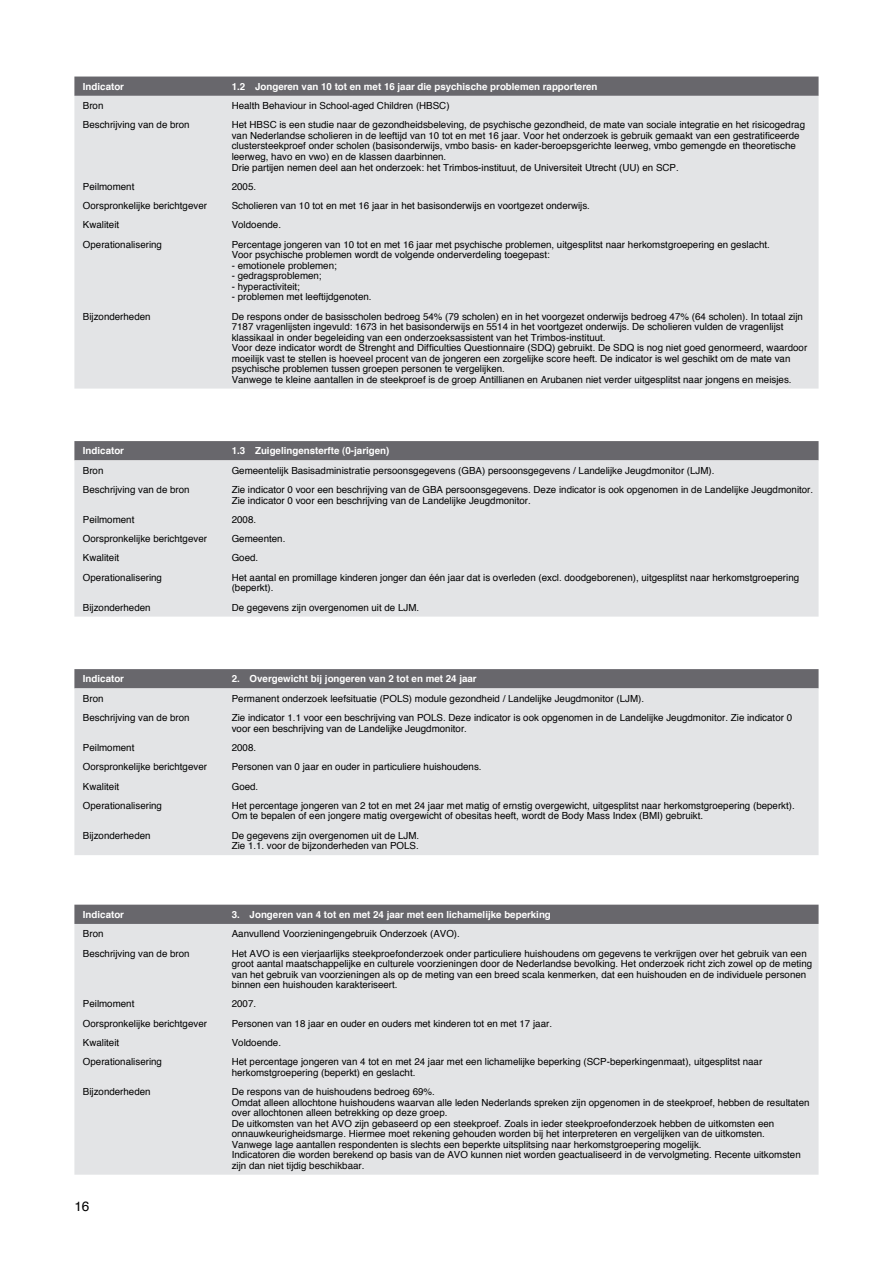
<style>
.page{position:relative;width:893px;height:1263px;background:#fff}
.page>*{position:absolute;margin:0;border:0;box-sizing:border-box;transform-origin:0 0}
.t1{font:13.5px "Helvetica";color:#000}
.t2{font:9.75px/10.5px "Helvetica";color:#000}
.t3{font:700 9.75px "Helvetica";color:#fff}
</style>
<div class="page">
<div style="left:74px;top:77px;width:745px;height:19px;background:#68676c"></div>
<div style="left:74px;top:96px;width:745px;height:293px;background:#e3e4e6"></div>
<div style="left:74px;top:441px;width:745px;height:19px;background:#68676c"></div>
<div style="left:74px;top:460px;width:745px;height:157px;background:#e3e4e6"></div>
<div style="left:74px;top:669px;width:745px;height:19px;background:#68676c"></div>
<div style="left:74px;top:688px;width:745px;height:167px;background:#e3e4e6"></div>
<div style="left:74px;top:905px;width:745px;height:19px;background:#68676c"></div>
<div style="left:74px;top:924px;width:745px;height:251px;background:#e3e4e6"></div>
<p class="t3" style="left:83px;top:79px;width:43px">Indicator</p>
<p class="t3" style="left:232px;top:79px;width:367px">1.2 Jongeren van 10 tot en met 16 jaar die psychische problemen rapporteren</p>
<p class="t2" style="left:83px;top:101px;width:22px">Bron</p>
<p class="t2" style="left:232px;top:101px;width:219px">Health Behaviour in School-aged Children (HBSC)</p>
<p class="t2" style="left:83px;top:120px;width:108px">Beschrijving van de bron</p>
<p class="t2" style="left:232px;top:120px;width:575px">Het HBSC is een studie naar de gezondheidsbeleving, de psychische gezondheid, de mate van sociale integratie en het risicogedrag van Nederlandse scholieren in de leeftijd van 10 tot en met 16 jaar. Voor het onderzoek is gebruik gemaakt van een gestratificeerde clustersteekproef onder scholen (basisonderwijs, vmbo basis- en kader-beroepsgerichte leerweg, vmbo gemengde en theoretische leerweg, havo en vwo) en de klassen daarbinnen.<br>Drie partijen nemen deel aan het onderzoek: het Trimbos-instituut, de Universiteit Utrecht (UU) en SCP.</p>
<p class="t2" style="left:83px;top:181px;width:53px">Peilmoment</p>
<p class="t2" style="left:232px;top:181px;width:26px">2005.</p>
<p class="t2" style="left:83px;top:201px;width:126px">Oorspronkelijke berichtgever</p>
<p class="t2" style="left:232px;top:201px;width:360px">Scholieren van 10 tot en met 16 jaar in het basisonderwijs en voortgezet onderwijs.</p>
<p class="t2" style="left:83px;top:220px;width:38px">Kwaliteit</p>
<p class="t2" style="left:232px;top:220px;width:51px">Voldoende.</p>
<p class="t2" style="left:83px;top:239px;width:81px">Operationalisering</p>
<p class="t2" style="left:232px;top:239px;width:540px">Percentage jongeren van 10 tot en met 16 jaar met psychische problemen, uitgesplitst naar herkomstgroepering en geslacht.<br>Voor psychische problemen wordt de volgende onderverdeling toegepast:</p>
<p class="t2" style="left:232px;top:260px;width:107px">- emotionele problemen;</p>
<p class="t2" style="left:232px;top:271px;width:91px">- gedragsproblemen;</p>
<p class="t2" style="left:232px;top:281px;width:70px">- hyperactiviteit;</p>
<p class="t2" style="left:232px;top:292px;width:141px">- problemen met leeftijdgenoten.</p>
<p class="t2" style="left:83px;top:311px;width:69px">Bijzonderheden</p>
<p class="t2" style="left:232px;top:311px;width:577px">De respons onder de basisscholen bedroeg 54% (79 scholen) en in het voorgezet onderwijs bedroeg 47% (64 scholen). In totaal zijn 7187 vragenlijsten ingevuld: 1673 in het basisonderwijs en 5514 in het voortgezet onderwijs. De scholieren vulden de vragenlijst klassikaal in onder begeleiding van een onderzoeksassistent van het Trimbos-instituut.<br>Voor deze indicator wordt de Strenght and Difficulties Questionnaire (SDQ) gebruikt. De SDQ is nog niet goed genormeerd, waardoor moeilijk vast te stellen is hoeveel procent van de jongeren een zorgelijke score heeft. De indicator is wel geschikt om de mate van psychische problemen tussen groepen personen te vergelijken.<br>Vanwege te kleine aantallen in de steekproef is de groep Antillianen en Arubanen niet verder uitgesplitst naar jongens en meisjes.</p>
<p class="t3" style="left:83px;top:443px;width:43px">Indicator</p>
<p class="t3" style="left:232px;top:443px;width:159px">1.3 Zuigelingensterfte (0-jarigen)</p>
<p class="t2" style="left:83px;top:465px;width:22px">Bron</p>
<p class="t2" style="left:232px;top:465px;width:484px">Gemeentelijk Basisadministratie persoonsgegevens (GBA) persoonsgegevens / Landelijke Jeugdmonitor (LJM).</p>
<p class="t2" style="left:83px;top:485px;width:108px">Beschrijving van de bron</p>
<p class="t2" style="left:232px;top:485px;width:583px">Zie indicator 0 voor een beschrijving van de GBA persoonsgegevens. Deze indicator is ook opgenomen in de Landelijke Jeugdmonitor.<br>Zie indicator 0 voor een beschrijving van de Landelijke Jeugdmonitor.</p>
<p class="t2" style="left:83px;top:514px;width:53px">Peilmoment</p>
<p class="t2" style="left:232px;top:514px;width:26px">2008.</p>
<p class="t2" style="left:83px;top:534px;width:126px">Oorspronkelijke berichtgever</p>
<p class="t2" style="left:232px;top:534px;width:55px">Gemeenten.</p>
<p class="t2" style="left:83px;top:553px;width:38px">Kwaliteit</p>
<p class="t2" style="left:232px;top:553px;width:28px">Goed.</p>
<p class="t2" style="left:83px;top:572px;width:81px">Operationalisering</p>
<p class="t2" style="left:232px;top:572px;width:569px">Het aantal en promillage kinderen jonger dan één jaar dat is overleden (excl. doodgeborenen), uitgesplitst naar herkomstgroepering (beperkt).</p>
<p class="t2" style="left:83px;top:602px;width:69px">Bijzonderheden</p>
<p class="t2" style="left:232px;top:602px;width:189px">De gegevens zijn overgenomen uit de LJM.</p>
<p class="t3" style="left:83px;top:671px;width:43px">Indicator</p>
<p class="t3" style="left:232px;top:671px;width:246px">2. Overgewicht bij jongeren van 2 tot en met 24 jaar</p>
<p class="t2" style="left:83px;top:693px;width:22px">Bron</p>
<p class="t2" style="left:232px;top:693px;width:414px">Permanent onderzoek leefsituatie (POLS) module gezondheid / Landelijke Jeugdmonitor (LJM).</p>
<p class="t2" style="left:83px;top:713px;width:108px">Beschrijving van de bron</p>
<p class="t2" style="left:232px;top:713px;width:562px">Zie indicator 1.1 voor een beschrijving van POLS. Deze indicator is ook opgenomen in de Landelijke Jeugdmonitor. Zie indicator 0 voor een beschrijving van de Landelijke Jeugdmonitor.</p>
<p class="t2" style="left:83px;top:742px;width:53px">Peilmoment</p>
<p class="t2" style="left:232px;top:742px;width:26px">2008.</p>
<p class="t2" style="left:83px;top:762px;width:126px">Oorspronkelijke berichtgever</p>
<p class="t2" style="left:232px;top:762px;width:251px">Personen van 0 jaar en ouder in particuliere huishoudens.</p>
<p class="t2" style="left:83px;top:781px;width:38px">Kwaliteit</p>
<p class="t2" style="left:232px;top:781px;width:28px">Goed.</p>
<p class="t2" style="left:83px;top:800px;width:81px">Operationalisering</p>
<p class="t2" style="left:232px;top:800px;width:565px">Het percentage jongeren van 2 tot en met 24 jaar met matig of ernstig overgewicht, uitgesplitst naar herkomstgroepering (beperkt).<br>Om te bepalen of een jongere matig overgewicht of obesitas heeft, wordt de Body Mass Index (BMI) gebruikt.</p>
<p class="t2" style="left:83px;top:830px;width:69px">Bijzonderheden</p>
<p class="t2" style="left:232px;top:830px;width:189px">De gegevens zijn overgenomen uit de LJM.<br>Zie 1.1. voor de bijzonderheden van POLS.</p>
<p class="t3" style="left:83px;top:907px;width:43px">Indicator</p>
<p class="t3" style="left:232px;top:907px;width:321px">3. Jongeren van 4 tot en met 24 jaar met een lichamelijke beperking</p>
<p class="t2" style="left:83px;top:929px;width:22px">Bron</p>
<p class="t2" style="left:232px;top:929px;width:230px">Aanvullend Voorzieningengebruik Onderzoek (AVO).</p>
<p class="t2" style="left:83px;top:948px;width:108px">Beschrijving van de bron</p>
<p class="t2" style="left:232px;top:948px;width:582px">Het AVO is een vierjaarlijks steekproefonderzoek onder particuliere huishoudens om gegevens te verkrijgen over het gebruik van een groot aantal maatschappelijke en culturele voorzieningen door de Nederlandse bevolking. Het onderzoek richt zich zowel op de meting van het gebruik van voorzieningen als op de meting van een breed scala kenmerken, dat een huishouden en de individuele personen binnen een huishouden karakteriseert.</p>
<p class="t2" style="left:83px;top:999px;width:53px">Peilmoment</p>
<p class="t2" style="left:232px;top:999px;width:26px">2007.</p>
<p class="t2" style="left:83px;top:1018px;width:126px">Oorspronkelijke berichtgever</p>
<p class="t2" style="left:232px;top:1018px;width:322px">Personen van 18 jaar en ouder en ouders met kinderen tot en met 17 jaar.</p>
<p class="t2" style="left:83px;top:1038px;width:38px">Kwaliteit</p>
<p class="t2" style="left:232px;top:1038px;width:51px">Voldoende.</p>
<p class="t2" style="left:83px;top:1057px;width:81px">Operationalisering</p>
<p class="t2" style="left:232px;top:1057px;width:532px">Het percentage jongeren van 4 tot en met 24 jaar met een lichamelijke beperking (SCP-beperkingenmaat), uitgesplitst naar herkomstgroepering (beperkt) en geslacht.</p>
<p class="t2" style="left:83px;top:1087px;width:69px">Bijzonderheden</p>
<p class="t2" style="left:232px;top:1087px;width:579px">De respons van de huishoudens bedroeg 69%.<br>Omdat alleen allochtone huishoudens waarvan alle leden Nederlands spreken zijn opgenomen in de steekproef, hebben de resultaten over allochtonen alleen betrekking op deze groep.<br>De uitkomsten van het AVO zijn gebaseerd op een steekproef. Zoals in ieder steekproefonderzoek hebben de uitkomsten een onnauwkeurigheidsmarge. Hiermee moet rekening gehouden worden bij het interpreteren en vergelijken van de uitkomsten.<br>Vanwege lage aantallen respondenten is slechts een beperkte uitsplitsing naar herkomstgroepering mogelijk.<br>Indicatoren die worden berekend op basis van de AVO kunnen niet worden geactualiseerd in de vervolgmeting. Recente uitkomsten zijn dan niet tijdig beschikbaar.</p>
<h1 class="t1" style="left:74px;top:1195px;width:17px">16</h1>
</div>
